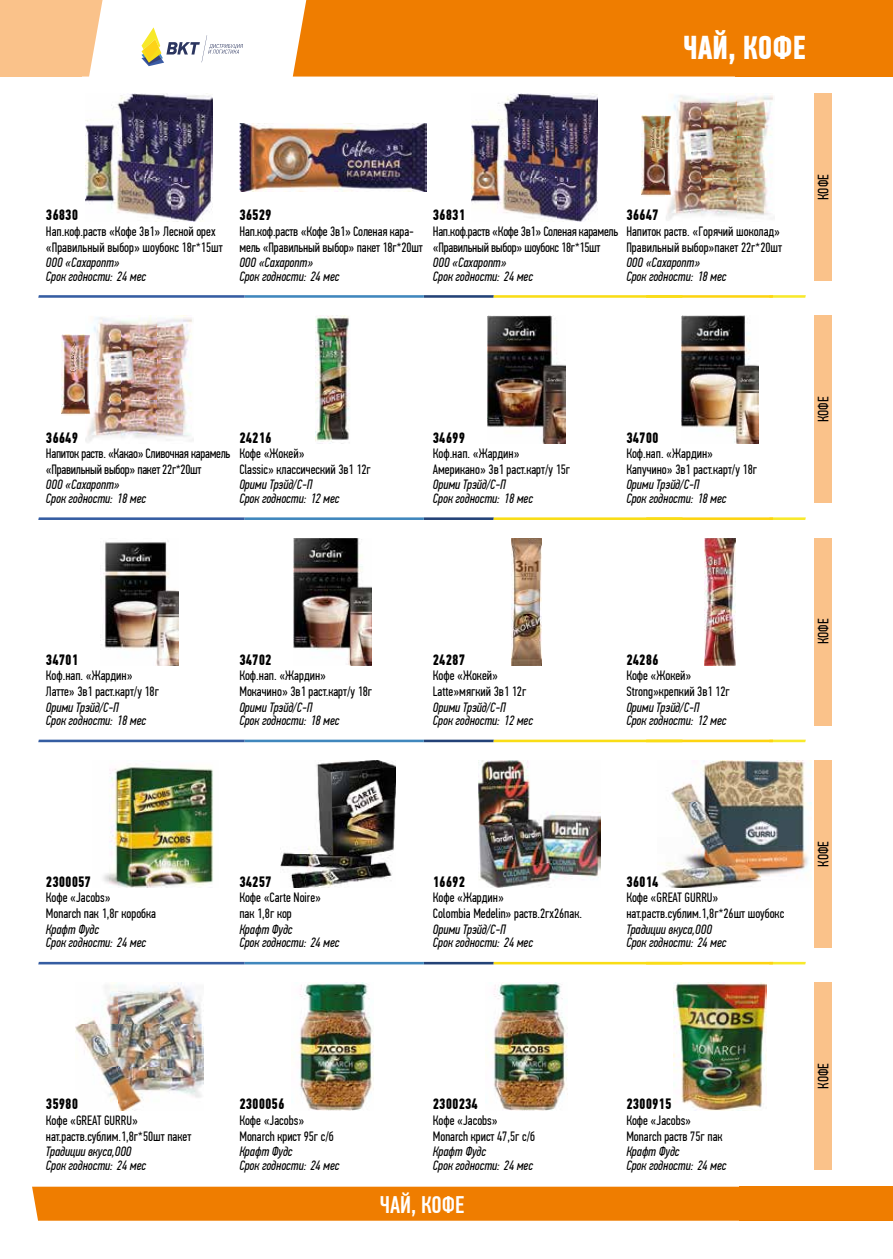
<style>
.page{position:relative;width:893px;height:1259px;background:#fff}
.page>*{position:absolute;margin:0;border:0;box-sizing:border-box;transform-origin:0 0}
.t1{font:700 33px "PF Din Text Comp Pro";color:#fff}
.t2{font:500 24px "PF Din Text Comp Pro";color:#fff}
.t3{font:700 15px "PF Din Text Comp Pro";color:#000}
.t4{font:15px "PF Din Text Comp Pro";color:#000}
.t5{font:13.5px/16.2px "PF Din Text Comp Pro";color:#000}
.t6{font:italic 13.5px "PF Din Text Comp Pro";color:#000}
.t7{font:13.5px/16.2px "PF Din Text Comp Pro";letter-spacing:-.02em;color:#000}
</style>
<div class="page">
<svg style="left:141px;top:27px;width:102px;height:39px"></svg>
<div style="left:32px;top:1186px;width:708px;height:34px;background:#ef7d00"></div>
<div style="left:736px;top:0;width:157px;height:77px;background:#ef7d00"></div>
<div style="left:293px;top:0;width:443px;height:77px;background:#ef7d00"></div>
<svg style="left:82px;top:0;width:21px;height:77px"></svg>
<div style="left:0;top:0;width:82px;height:77px;background:#fac28a"></div>
<div style="left:740px;top:1186px;width:153px;height:34px;background:#ef7d00"></div>
<img style="left:86px;top:94px;width:126px;height:127px">
<img style="left:239px;top:123px;width:187px;height:69px">
<img style="left:472px;top:94px;width:126px;height:127px">
<img style="left:668px;top:95px;width:105px;height:41px">
<img style="left:674px;top:136px;width:99px;height:43px">
<img style="left:666px;top:179px;width:104px;height:41px">
<img style="left:93px;top:316px;width:99px;height:42px">
<img style="left:94px;top:358px;width:98px;height:43px">
<img style="left:85px;top:401px;width:109px;height:41px">
<img style="left:315px;top:316px;width:35px;height:127px">
<img style="left:488px;top:316px;width:77px;height:127px">
<img style="left:681px;top:316px;width:77px;height:127px">
<img style="left:101px;top:540px;width:77px;height:125px">
<img style="left:294px;top:538px;width:78px;height:127px">
<img style="left:511px;top:538px;width:30px;height:127px">
<img style="left:705px;top:538px;width:30px;height:127px">
<img style="left:103px;top:765px;width:111px;height:123px">
<img style="left:281px;top:760px;width:115px;height:128px">
<img style="left:478px;top:760px;width:122px;height:128px">
<img style="left:660px;top:760px;width:152px;height:128px">
<img style="left:75px;top:982px;width:128px;height:128px">
<img style="left:292px;top:982px;width:82px;height:128px">
<img style="left:485px;top:982px;width:82px;height:128px">
<img style="left:674px;top:982px;width:92px;height:128px">
<img style="left:642px;top:116px;width:29px;height:81px">
<img style="left:61px;top:334px;width:30px;height:81px">
<hr style="left:424px;top:295px;width:70px;height:3px;background:#234277">
<hr style="left:244px;top:295px;width:180px;height:3px;background:#4087bd">
<svg style="left:38px;top:295px;width:207px;height:3px"></svg>
<svg style="left:773px;top:295px;width:33px;height:3px"></svg>
<hr style="left:646px;top:295px;width:127px;height:3px;background:#fdd411">
<hr style="left:494px;top:295px;width:188px;height:3px;background:#f9dd16">
<hr style="left:424px;top:517px;width:70px;height:3px;background:#234277">
<hr style="left:244px;top:517px;width:180px;height:3px;background:#4087bd">
<svg style="left:38px;top:517px;width:207px;height:3px"></svg>
<svg style="left:773px;top:517px;width:33px;height:3px"></svg>
<hr style="left:646px;top:517px;width:127px;height:3px;background:#fdd411">
<hr style="left:494px;top:517px;width:188px;height:3px;background:#f9dd16">
<hr style="left:424px;top:739px;width:70px;height:3px;background:#234277">
<hr style="left:244px;top:739px;width:180px;height:3px;background:#4087bd">
<svg style="left:38px;top:739px;width:207px;height:3px"></svg>
<svg style="left:773px;top:739px;width:33px;height:3px"></svg>
<hr style="left:646px;top:739px;width:127px;height:3px;background:#fdd411">
<hr style="left:494px;top:739px;width:188px;height:3px;background:#f9dd16">
<hr style="left:424px;top:962px;width:70px;height:2px;background:#234277">
<hr style="left:244px;top:962px;width:180px;height:2px;background:#4087bd">
<svg style="left:38px;top:962px;width:207px;height:2px"></svg>
<svg style="left:773px;top:962px;width:33px;height:2px"></svg>
<hr style="left:646px;top:962px;width:127px;height:2px;background:#fdd411">
<hr style="left:494px;top:962px;width:188px;height:2px;background:#f9dd16">
<div style="left:814px;top:94px;width:17px;height:187px;background:#fac28a"></div>
<div style="left:814px;top:316px;width:17px;height:187px;background:#fac28a"></div>
<div style="left:814px;top:538px;width:17px;height:187px;background:#fac28a"></div>
<div style="left:814px;top:760px;width:17px;height:187px;background:#fac28a"></div>
<div style="left:814px;top:982px;width:17px;height:187px;background:#fac28a"></div>
<h1 class="t1" style="left:683px;top:28px;width:124px">ЧАЙ, КОФЕ</h1>
<p class="t4" style="left:815px;top:200px;width:27px;rotate:-90deg">КОФЕ</p>
<p class="t3" style="left:46px;top:206px;width:34px">36830</p>
<p class="t3" style="left:239px;top:206px;width:34px">36529</p>
<p class="t3" style="left:433px;top:206px;width:34px">36831</p>
<p class="t3" style="left:626px;top:206px;width:34px">36647</p>
<p class="t5" style="left:46px;top:223px;width:178px">Нап.коф.раств «Кофе 3в1» Лесной орех «Правильный выбор» шоубокс 18г*15шт</p>
<p class="t5" style="left:239px;top:223px;width:185px">Нап.коф.раств «Кофе 3в1» Соленая кара&shy;мель «Правильный выбор» пакет 18г*20шт</p>
<p class="t7" style="left:433px;top:223px;width:187px">Нап.коф.раств «Кофе 3в1» Соленая карамель «Правильный выбор» шоубокс 18г*15шт</p>
<p class="t5" style="left:626px;top:223px;width:157px">Напиток раств. «Горячий шоколад»<br>Правильный выбор»пакет 22г*20шт</p>
<p class="t6" style="left:46px;top:255px;width:75px">ООО «Сахаропт»</p>
<p class="t6" style="left:46px;top:268px;width:102px">Срок годности: 24 мес</p>
<p class="t6" style="left:239px;top:255px;width:75px">ООО «Сахаропт»</p>
<p class="t6" style="left:239px;top:268px;width:102px">Срок годности: 24 мес</p>
<p class="t6" style="left:433px;top:255px;width:75px">ООО «Сахаропт»</p>
<p class="t6" style="left:433px;top:268px;width:102px">Срок годности: 24 мес</p>
<p class="t6" style="left:626px;top:255px;width:75px">ООО «Сахаропт»</p>
<p class="t6" style="left:626px;top:268px;width:102px">Срок годности: 18 мес</p>
<p class="t4" style="left:815px;top:422px;width:27px;rotate:-90deg">КОФЕ</p>
<p class="t3" style="left:46px;top:428px;width:34px">36649</p>
<p class="t3" style="left:239px;top:428px;width:34px">24216</p>
<p class="t3" style="left:433px;top:428px;width:34px">34699</p>
<p class="t3" style="left:626px;top:428px;width:34px">34700</p>
<p class="t7" style="left:46px;top:445px;width:186px">Напиток раств. «Какао» Сливочная карамель «Правильный выбор» пакет 22г*20шт</p>
<p class="t5" style="left:239px;top:445px;width:133px">Кофе «Жокей»<br>Classic» классический 3в1 12г</p>
<p class="t5" style="left:433px;top:445px;width:139px">Коф.нап. «Жардин»<br>Американо» 3в1 раст.карт/у 15г</p>
<p class="t5" style="left:626px;top:445px;width:132px">Коф.нап. «Жардин»<br>Капучино» 3в1 раст.карт/у 18г</p>
<p class="t6" style="left:46px;top:477px;width:75px">ООО «Сахаропт»</p>
<p class="t6" style="left:46px;top:490px;width:102px">Срок годности: 18 мес</p>
<p class="t6" style="left:239px;top:477px;width:74px">Орими Трэйд/С-П</p>
<p class="t6" style="left:239px;top:490px;width:102px">Срок годности: 12 мес</p>
<p class="t6" style="left:433px;top:477px;width:74px">Орими Трэйд/С-П</p>
<p class="t6" style="left:433px;top:490px;width:102px">Срок годности: 18 мес</p>
<p class="t6" style="left:626px;top:477px;width:74px">Орими Трэйд/С-П</p>
<p class="t6" style="left:626px;top:490px;width:102px">Срок годности: 18 мес</p>
<p class="t4" style="left:815px;top:644px;width:27px;rotate:-90deg">КОФЕ</p>
<p class="t3" style="left:46px;top:650px;width:34px">34701</p>
<p class="t3" style="left:239px;top:650px;width:34px">34702</p>
<p class="t3" style="left:433px;top:650px;width:34px">24287</p>
<p class="t3" style="left:626px;top:650px;width:34px">24286</p>
<p class="t5" style="left:46px;top:667px;width:115px">Коф.нап. «Жардин»<br>Латте» 3в1 раст.карт/у 18г</p>
<p class="t5" style="left:239px;top:667px;width:134px">Коф.нап. «Жардин»<br>Мокачино» 3в1 раст.карт/у 18г</p>
<p class="t5" style="left:433px;top:667px;width:95px">Кофе «Жокей»<br>Latte»мягкий 3в1 12г</p>
<p class="t5" style="left:626px;top:667px;width:105px">Кофе «Жокей»<br>Strong»крепкий 3в1 12г</p>
<p class="t6" style="left:46px;top:699px;width:74px">Орими Трэйд/С-П</p>
<p class="t6" style="left:46px;top:713px;width:102px">Срок годности: 18 мес</p>
<p class="t6" style="left:239px;top:699px;width:74px">Орими Трэйд/С-П</p>
<p class="t6" style="left:239px;top:713px;width:102px">Срок годности: 18 мес</p>
<p class="t6" style="left:433px;top:699px;width:74px">Орими Трэйд/С-П</p>
<p class="t6" style="left:433px;top:713px;width:102px">Срок годности: 12 мес</p>
<p class="t6" style="left:626px;top:699px;width:74px">Орими Трэйд/С-П</p>
<p class="t6" style="left:626px;top:713px;width:102px">Срок годности: 12 мес</p>
<p class="t4" style="left:815px;top:866px;width:27px;rotate:-90deg">КОФЕ</p>
<p class="t3" style="left:46px;top:873px;width:47px">2300057</p>
<p class="t3" style="left:239px;top:873px;width:34px">34257</p>
<p class="t3" style="left:433px;top:873px;width:34px">16692</p>
<p class="t3" style="left:626px;top:873px;width:34px">36014</p>
<p class="t5" style="left:46px;top:889px;width:112px">Кофе «Jacobs»<br>Monarch пак 1,8г коробка</p>
<p class="t5" style="left:239px;top:889px;width:83px">Кофе «Carte Noire» пак 1,8г кор</p>
<p class="t5" style="left:433px;top:889px;width:151px">Кофе «Жардин»<br>Colombia Medelin» раств.2гх26пак.</p>
<p class="t5" style="left:626px;top:889px;width:159px">Кофе «GREAT GURRU» нат.раств.сублим.1,8г*26шт шоубокс</p>
<p class="t6" style="left:46px;top:921px;width:55px">Крафт Фудс</p>
<p class="t6" style="left:46px;top:935px;width:102px">Срок годности: 24 мес</p>
<p class="t6" style="left:239px;top:921px;width:55px">Крафт Фудс</p>
<p class="t6" style="left:239px;top:935px;width:102px">Срок годности: 24 мес</p>
<p class="t6" style="left:433px;top:921px;width:74px">Орими Трэйд/С-П</p>
<p class="t6" style="left:433px;top:935px;width:102px">Срок годности: 24 мес</p>
<p class="t6" style="left:626px;top:921px;width:87px">Традиции вкуса,ООО</p>
<p class="t6" style="left:626px;top:935px;width:102px">Срок годности: 24 мес</p>
<p class="t4" style="left:815px;top:1088px;width:27px;rotate:-90deg">КОФЕ</p>
<p class="t3" style="left:46px;top:1095px;width:34px">35980</p>
<p class="t3" style="left:239px;top:1095px;width:47px">2300056</p>
<p class="t3" style="left:433px;top:1095px;width:47px">2300234</p>
<p class="t3" style="left:626px;top:1095px;width:47px">2300915</p>
<p class="t5" style="left:46px;top:1112px;width:147px">Кофе «GREAT GURRU» нат.раств.сублим.1,8г*50шт пакет</p>
<p class="t5" style="left:239px;top:1112px;width:96px">Кофе «Jacobs»<br>Monarch крист 95г с/б</p>
<p class="t5" style="left:433px;top:1112px;width:104px">Кофе «Jacobs»<br>Monarch крист 47,5г с/б</p>
<p class="t5" style="left:626px;top:1112px;width:98px">Кофе «Jacobs»<br>Monarch раств 75г пак</p>
<p class="t6" style="left:46px;top:1143px;width:87px">Традиции вкуса,ООО</p>
<p class="t6" style="left:46px;top:1157px;width:102px">Срок годности: 24 мес</p>
<p class="t6" style="left:239px;top:1143px;width:55px">Крафт Фудс</p>
<p class="t6" style="left:239px;top:1157px;width:102px">Срок годности: 24 мес</p>
<p class="t6" style="left:433px;top:1143px;width:55px">Крафт Фудс</p>
<p class="t6" style="left:433px;top:1157px;width:102px">Срок годности: 24 мес</p>
<p class="t6" style="left:626px;top:1143px;width:55px">Крафт Фудс</p>
<p class="t6" style="left:626px;top:1157px;width:102px">Срок годности: 24 мес</p>
<h2 class="t2" style="left:380px;top:1190px;width:86px">ЧАЙ, КОФЕ</h2>
</div>
